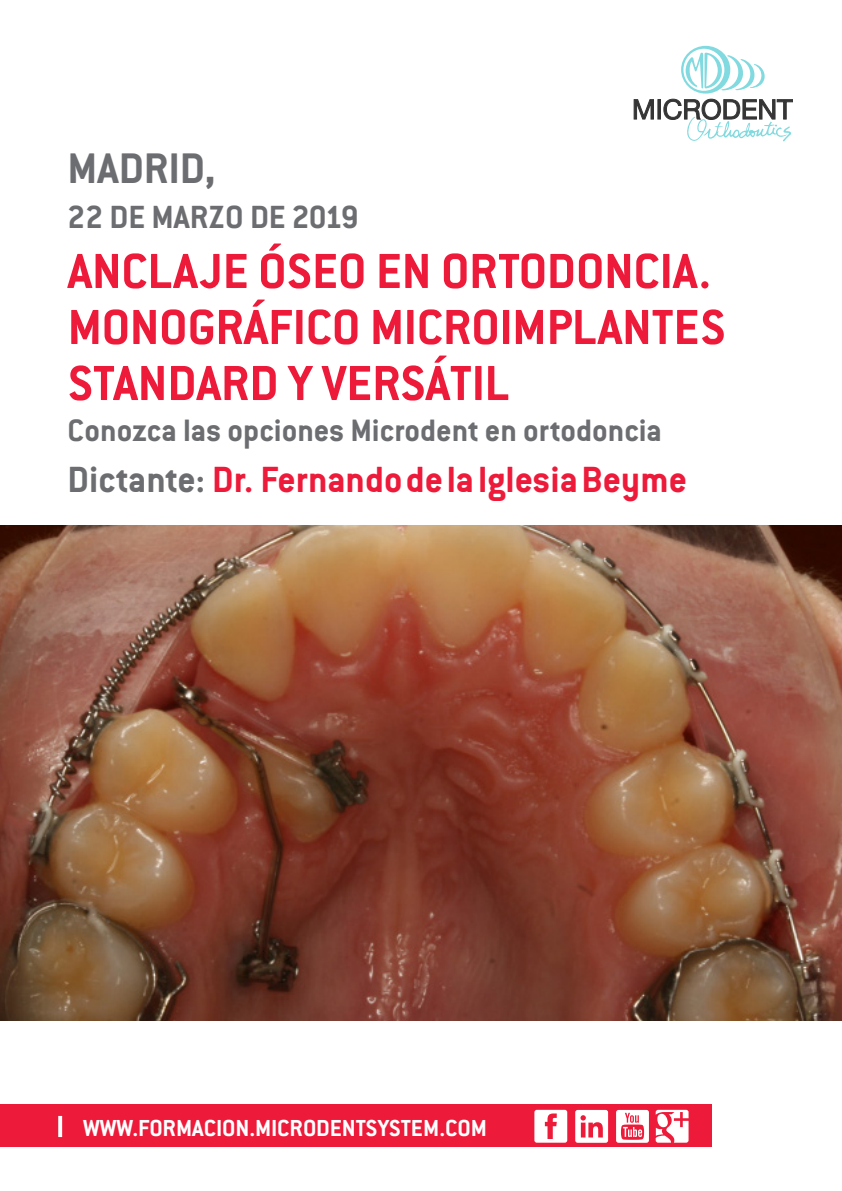
<style>
.page{position:relative;width:842px;height:1191px;background:#fff}
.page>*{position:absolute;margin:0;border:0;box-sizing:border-box;transform-origin:0 0}
.t1{font:700 54px "Conduit ITC Std";color:#ed1a3a}
.t2{font:700 47px "Conduit ITC Std";color:#6c6d70}
.t3{font:700 40px "Conduit ITC Std";color:#ed1a3a}
.t4{font:700 35.2px "Conduit ITC Std";letter-spacing:-.005em;color:#6c6d70}
.t5{font:700 34px "Conduit ITC Std";color:#6c6d70}
.t6{font:700 25.4px "Conduit ITC Std";color:#fff}
.s1{color:#6c6d70}
</style>
<div class="page">
<svg style="left:634px;top:46px;width:158px;height:96px"></svg>
<img style="left:0;top:525px;width:842px;height:495px">
<div style="left:0;top:1104px;width:711px;height:43px;background:#ed1a3a"></div>
<svg style="left:58px;top:1116px;width:4px;height:21px"></svg>
<svg style="left:534px;top:1109px;width:33px;height:33px"></svg>
<svg style="left:575px;top:1110px;width:33px;height:32px"></svg>
<svg style="left:616px;top:1110px;width:33px;height:32px"></svg>
<svg style="left:656px;top:1109px;width:32px;height:33px"></svg>
<p class="t2" style="left:68px;top:140px;width:149px">MADRID,</p>
<p class="t4" style="left:68px;top:196px;width:292px">22 DE MARZO DE 2019</p>
<p class="t1" style="left:68px;top:238px;width:645px">ANCLAJE ÓSEO EN ORTODONCIA.</p>
<p class="t1" style="left:68px;top:294px;width:659px">MONOGRÁFICO MICROIMPLANTES</p>
<p class="t1" style="left:68px;top:350px;width:443px">STANDARD Y VERSÁTIL</p>
<p class="t5" style="left:68px;top:410px;width:596px">Conozca las opciones Microdent en ortodoncia</p>
<p class="t3" style="left:68px;top:455px;width:621px"><span class="s1">Dictante:</span> Dr. FernandodelaIglesiaBeyme</p>
<p class="t6" style="left:83px;top:1112px;width:405px">WWW.FORMACION.MICRODENTSYSTEM.COM</p>
</div>
